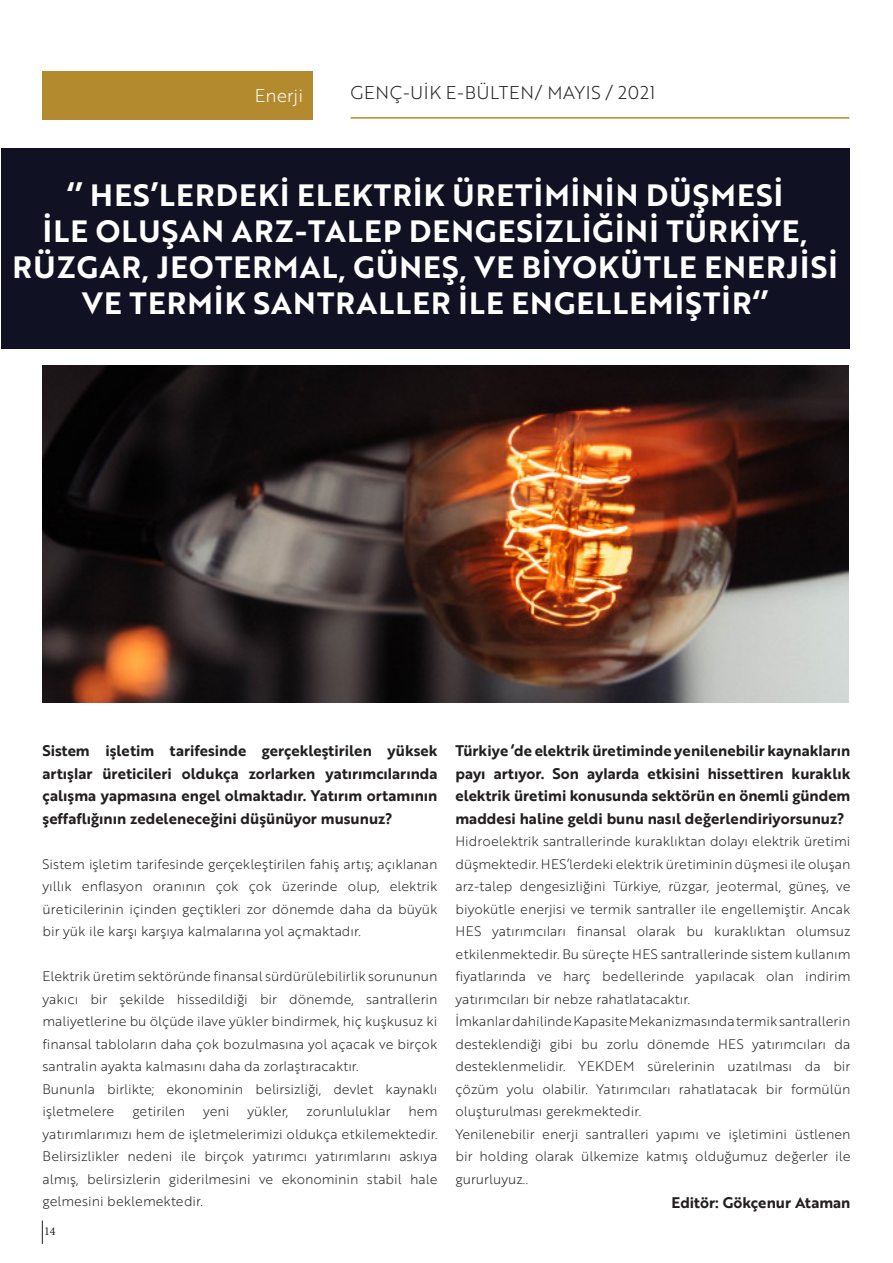
<style>
.page{position:relative;width:893px;height:1263px;background:#fff}
.page>*{position:absolute;margin:0;border:0;box-sizing:border-box;transform-origin:0 0}
.t1{font:700 30px/36px "Brother 1816";letter-spacing:.04em;color:#fff;text-align:center}
.t2{font:300 18px "Brother 1816";letter-spacing:.04em;color:#231f20}
.t3{font:300 18px "Brother 1816";color:#fff}
.t4{font:700 15px/22.5px "Brother 1816";color:#231f20;text-align:justify}
.t5{font:300 13.5px/22.5px "Brother 1816";color:#231f20;text-align:justify}
.t6{font:12px "Minion Pro";color:#231f20}
</style>
<div class="page">
<svg style="left:42px;top:1220px;width:1px;height:24px"></svg>
<div style="left:42px;top:71px;width:271px;height:48px;background:#b38a2e"></div>
<hr style="left:351px;top:117px;width:498px;height:2px;background:#b38a2e">
<div style="left:1px;top:148px;width:849px;height:201px;background:#101123"></div>
<img style="left:43px;top:366px;width:806px;height:336px">
<p class="t3" style="left:255px;top:82px;width:50px">Enerji</p>
<p class="t2" style="left:351px;top:79px;width:306px">GENÇ-UİK E-BÜLTEN/ MAYIS / 2021</p>
<p class="t1" style="left:13px;top:176px;width:827px">‘’ HES’LERDEKİ ELEKTRİK ÜRETİMİNİN DÜŞMESİ<br>İLE OLUŞAN ARZ-TALEP DENGESİZLİĞİNİ TÜRKİYE, RÜZGAR, JEOTERMAL, GÜNEŞ, VE BİYOKÜTLE ENERJİSİ VE TERMİK SANTRALLER İLE ENGELLEMİŞTİR‘’</p>
<p class="t4" style="left:43px;top:739px;width:396px">Sistem işletim tarifesinde gerçekleştirilen yüksek artışlar üreticileri oldukça zorlarken yatırımcılarında çalışma yapmasına engel olmaktadır. Yatırım ortamının şeffaflığının zedeleneceğini düşünüyor musunuz?</p>
<p class="t5" style="left:43px;top:852px;width:396px">Sistem işletim tarifesinde gerçekleştirilen fahiş artış; açıklanan yıllık enflasyon oranının çok çok üzerinde olup, elektrik üreticilerinin içinden geçtikleri zor dönemde daha da büyük bir yük ile karşı karşıya kalmalarına yol açmaktadır.</p>
<p class="t5" style="left:43px;top:965px;width:396px">Elektrik üretim sektöründe finansal sürdürülebilirlik sorununun yakıcı bir şekilde hissedildiği bir dönemde, santrallerin maliyetlerine bu ölçüde ilave yükler bindirmek, hiç kuşkusuz ki finansal tabloların daha çok bozulmasına yol açacak ve birçok santralin ayakta kalmasını daha da zorlaştıracaktır.</p>
<p class="t5" style="left:43px;top:1077px;width:396px">Bununla birlikte; ekonominin belirsizliği, devlet kaynaklı işletmelere</p>
<p class="t5" style="left:43px;top:1100px;width:396px;text-indent:366px">hem yatırımlarımızı hem de işletmelerimizi oldukça etkilemektedir.<br>Belirsizlikler nedeni ile birçok yatırımcı yatırımlarını askıya almış, belirsizlerin giderilmesini ve ekonominin stabil hale gelmesini beklemektedir.</p>
<p class="t5" style="left:132px;top:1100px;width:54px">getirilen</p>
<p class="t5" style="left:203px;top:1100px;width:28px">yeni</p>
<p class="t5" style="left:247px;top:1100px;width:42px">yükler,</p>
<p class="t5" style="left:306px;top:1100px;width:86px">zorunluluklar</p>
<p class="t6" style="left:44px;top:1223px;width:13px">14</p>
<p class="t4" style="left:455px;top:739px;width:396px">Türkiye ‘de elektrik üretiminde yenilenebilir kaynakların payı artıyor. Son aylarda etkisini hissettiren kuraklık elektrik üretimi konusunda sektörün en önemli gündem maddesi haline geldi bunu nasıl değerlendiriyorsunuz?</p>
<p class="t5" style="left:455px;top:830px;width:396px">Hidroelektrik santrallerinde kuraklıktan dolayı elektrik üretimi düşmektedir. HES’lerdeki elektrik üretiminin düşmesi ile oluşan arz-talep dengesizliğini Türkiye, rüzgar, jeotermal, güneş, ve biyokütle enerjisi ve termik santraller ile engellemiştir. Ancak HES yatırımcıları finansal olarak bu kuraklıktan olumsuz etkilenmektedir. Bu süreçte HES santrallerinde sistem kullanım fiyatlarında ve harç bedellerinde yapılacak olan indirim yatırımcıları bir nebze rahatlatacaktır.</p>
<p class="t5" style="left:455px;top:1010px;width:396px">İmkanlar dahilinde Kapasite Mekanizmasında termik santrallerin desteklendiği gibi bu zorlu dönemde HES yatırımcıları da desteklenmelidir. YEKDEM sürelerinin uzatılması da bir çözüm yolu olabilir. Yatırımcıları rahatlatacak bir formülün oluşturulması gerekmektedir.</p>
<p class="t5" style="left:455px;top:1122px;width:396px">Yenilenebilir enerji santralleri yapımı ve işletimini üstlenen bir holding olarak ülkemize katmış olduğumuz değerler ile gururluyuz..</p>
<p class="t4" style="left:671px;top:1191px;width:180px">Editör: Gökçenur Ataman</p>
</div>
